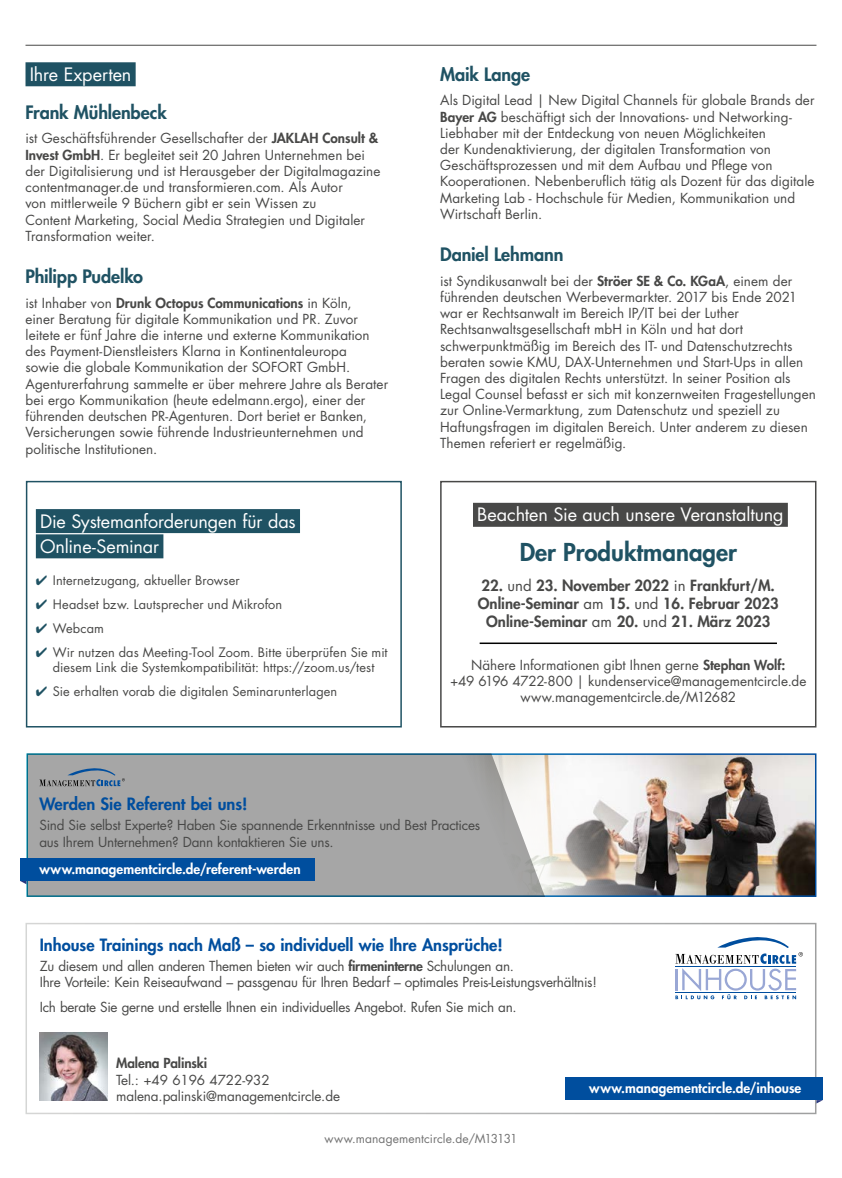
<style>
.page{position:relative;width:842px;height:1178px;background:#fff}
.page>*{position:absolute;margin:0;border:0;box-sizing:border-box;transform-origin:0 0}
.Cross-Selling_Titel{font:800 24px "Futura Std";color:#1f5263}
.Überschriften_Balken{font:18px "Futura Std";letter-spacing:-.005em;color:#fff}
.Ref_CV-Name{font:800 18px "Futura Std";letter-spacing:-.01em;color:#1f5263}
.Cross-Selling_Balken{font:18px "Futura Std";letter-spacing:-.005em;color:#fff}
.Überschrift{font:800 16.5px "Futura Std";color:#004e9e}
.Cross-Selling_Termin{font:800 15px "Futura Std";color:#484847}
.Ref_CV{font:13.5px/16.2px "Futura Std";letter-spacing:.005em;color:#484847}
.Fließtext{font:13.5px/16.2px "Futura Std";letter-spacing:-.02em;color:#484847}
.Cross-Selling_Kunden{font:13.5px/16.2px "Futura Std";color:#484847;text-align:center}
.URL{font:800 13.5px "Futura Std";letter-spacing:.005em;color:#fff}
.Mitarbeiter_Kontaktd{font:13.5px "Futura Std";letter-spacing:-.01em;color:#484847}
.Mitarbeiter_Kontaktd-2{font:800 13.5px "Futura Std";letter-spacing:-.01em;color:#484847}
.t1{font:12.75px/15.3px "Futura Std";letter-spacing:.01em;color:#484847;text-align:center}
.URL-2{font:12px "Futura Std";letter-spacing:.01em;color:#737373}
.s1{font-weight:800}
.s2{color:#1f5263}
.s3{font-weight:400}
</style>
<div class="page">
<hr style="left:26px;top:45px;width:790px;height:1px;background:#484847">
<div style="left:26px;top:62px;width:110px;height:24px;background:#1f5263"></div>
<div style="left:473px;top:503px;width:315px;height:24px;background:#484847"></div>
<hr style="left:480px;top:642px;width:297px;height:2px;background:#000">
<div style="left:440px;top:481px;width:376px;height:246px;border:2px solid #484847"></div>
<div style="left:26px;top:923px;width:790px;height:191px;border:2px solid #fff"></div>
<svg style="left:816px;top:1100px;width:7px;height:3px"></svg>
<div style="left:566px;top:1077px;width:257px;height:23px;background:#004e9e"></div>
<svg style="left:675px;top:937px;width:128px;height:62px"></svg>
<img style="left:40px;top:1033px;width:68px;height:68px">
<img style="left:545px;top:756px;width:268px;height:138px">
<svg style="left:27px;top:753px;width:518px;height:144px;background:#a5a8a9"></svg>
<div style="left:20px;top:858px;width:295px;height:23px;background:#004e9e"></div>
<svg style="left:20px;top:881px;width:6px;height:3px"></svg>
<svg style="left:39px;top:768px;width:85px;height:18px;background:#87909a"></svg>
<div style="left:36px;top:509px;width:264px;height:24px;background:#1f5263"></div>
<div style="left:36px;top:534px;width:127px;height:24px;background:#1f5263"></div>
<div style="left:26px;top:481px;width:376px;height:246px;border:2px solid #1f5263"></div>
<p class="Überschriften_Balken" style="left:30px;top:63px;width:103px">Ihre Experten</p>
<p class="Ref_CV-Name" style="left:26px;top:101px;width:143px">Frank Mühlenbeck</p>
<p class="Ref_CV" style="left:26px;top:131px;width:356px">ist Geschäftsführender Gesellschafter der <span class="s1">JAKLAH Consult &amp; Invest GmbH</span>. Er begleitet seit 20 Jahren Unternehmen bei der Digitalisierung und ist Herausgeber der Digitalmagazine contentmanager.de und transformieren.com. Als Autor<br>von mittlerweile 9 Büchern gibt er sein Wissen zu<br>Content Marketing, Social Media Strategien und Digitaler Transformation weiter.</p>
<p class="Ref_CV-Name" style="left:26px;top:265px;width:119px">Philipp Pudelko</p>
<p class="Ref_CV" style="left:26px;top:295px;width:364px">ist Inhaber von <span class="s1">Drunk Octopus Communications</span> in Köln,<br>einer Beratung für digitale Kommunikation und PR. Zuvor leitete er fünf Jahre die interne und externe Kommunikation des Payment-Dienstleisters Klarna in Kontinentaleuropa<br>sowie die globale Kommunikation der SOFORT GmbH.<br>Agenturerfahrung sammelte er über mehrere Jahre als Berater bei ergo Kommunikation (heute edelmann.ergo), einer der führenden deutschen PR-Agenturen. Dort beriet er Banken, Versicherungen sowie führende Industrieunternehmen und politische Institutionen.</p>
<p class="Überschriften_Balken" style="left:40px;top:509px;width:257px">Die Systemanforderungen für das</p>
<p class="Überschriften_Balken" style="left:40px;top:535px;width:121px">Online-Seminar</p>
<p class="t1" style="left:36px;top:573px;width:205px"><span class="s2">✔</span> Internetzugang, aktueller Browser</p>
<p class="t1" style="left:36px;top:597px;width:248px"><span class="s2">✔</span> Headset bzw. Lautsprecher und Mikrofon</p>
<p class="t1" style="left:36px;top:620px;width:70px"><span class="s2">✔</span> Webcam</p>
<p class="t1" style="left:36px;top:644px;width:353px"><span class="s2">✔</span> Wir nutzen das Meeting-Tool Zoom. Bitte überprüfen Sie mit diesem Link die Systemkompatibilität: https://zoom.us/test</p>
<p class="t1" style="left:36px;top:683px;width:303px"><span class="s2">✔</span> Sie erhalten vorab die digitalen Seminarunterlagen</p>
<p class="Ref_CV-Name" style="left:440px;top:63px;width:91px">Maik Lange</p>
<p class="Ref_CV" style="left:440px;top:93px;width:376px">Als Digital Lead | New Digital Channels für globale Brands der <span class="s1">Bayer AG</span> beschäftigt sich der Innovations- und Networking-Liebhaber mit der Entdeckung von neuen Möglichkeiten<br>der Kundenaktivierung, der digitalen Transformation von Geschäftsprozessen und mit dem Aufbau und Pflege von Kooperationen. Nebenberuflich tätig als Dozent für das digitale Marketing Lab - Hochschule für Medien, Kommunikation und Wirtschaft Berlin.</p>
<p class="Ref_CV-Name" style="left:440px;top:243px;width:125px">Daniel Lehmann</p>
<p class="Ref_CV" style="left:440px;top:273px;width:377px">ist Syndikusanwalt bei der <span class="s1">Ströer SE &amp; Co. KGaA</span>, einem der führenden deutschen Werbevermarkter. 2017 bis Ende 2021 war er Rechtsanwalt im Bereich IP/IT bei der Luther Rechtsanwaltsgesellschaft mbH in Köln und hat dort schwerpunktmäßig im Bereich des IT- und Datenschutzrechts beraten sowie KMU, DAX-Unternehmen und Start-Ups in allen Fragen des digitalen Rechts unterstützt. In seiner Position als Legal Counsel befasst er sich mit konzernweiten Fragestellungen zur Online-Vermarktung, zum Datenschutz und speziell zu Haftungsfragen im digitalen Bereich. Unter anderem zu diesen Themen referiert er regelmäßig.</p>
<p class="Cross-Selling_Balken" style="left:477px;top:503px;width:308px">Beachten Sie auch unsere Veranstaltung</p>
<p class="Cross-Selling_Titel" style="left:520px;top:537px;width:219px">Der Produktmanager</p>
<p class="Cross-Selling_Termin" style="left:482px;top:576px;width:295px">22. <span class="s3">und</span> 23. November 2022 <span class="s3">in</span> Frankfurt/M.</p>
<p class="Cross-Selling_Termin" style="left:478px;top:594px;width:302px">Online-Seminar <span class="s3">am</span> 15. <span class="s3">und</span> 16. Februar 2023</p>
<p class="Cross-Selling_Termin" style="left:486px;top:612px;width:286px">Online-Seminar <span class="s3">am</span> 20. <span class="s3">und</span> 21. März 2023</p>
<p class="Cross-Selling_Kunden" style="left:450px;top:657px;width:358px">Nähere Informationen gibt Ihnen gerne <span class="s1">Stephan Wolf:<br></span>+49 6196 4722-800 | kundenservice@managementcircle.de www.managementcircle.de/M12682</p>
<p class="Überschrift" style="left:39px;top:793px;width:210px">Werden Sie Referent bei uns!</p>
<p class="Fließtext" style="left:39px;top:817px;width:442px">Sind Sie selbst Experte? Haben Sie spannende Erkenntnisse und Best Practices aus Ihrem Unternehmen? Dann kontaktieren Sie uns.</p>
<p class="URL" style="left:39px;top:860px;width:263px">www.managementcircle.de/referent-werden</p>
<p class="Überschrift" style="left:40px;top:934px;width:465px">Inhouse Trainings nach Maß – so individuell wie Ihre Ansprüche!</p>
<p class="Fließtext" style="left:40px;top:958px;width:559px">Zu diesem und allen anderen Themen bieten wir auch <span class="s1">firmeninterne</span> Schulungen an.<br>Ihre Vorteile: Kein Reiseaufwand – passgenau für Ihren Bedarf – optimales Preis-Leistungsverhältnis!</p>
<p class="Fließtext" style="left:40px;top:999px;width:478px">Ich berate Sie gerne und erstelle Ihnen ein individuelles Angebot. Rufen Sie mich an.</p>
<p class="Mitarbeiter_Kontaktd-2" style="left:116px;top:1055px;width:92px">Malena Palinski</p>
<p class="Mitarbeiter_Kontaktd" style="left:116px;top:1071px;width:155px">Tel.: +49 6196 4722-932</p>
<p class="Mitarbeiter_Kontaktd" style="left:116px;top:1087px;width:225px">malena.palinski@managementcircle.de</p>
<p class="URL-2" style="left:324px;top:1131px;width:194px">www.managementcircle.de/M13131</p>
<p class="URL" style="left:589px;top:1079px;width:214px">www.managementcircle.de/inhouse</p>
</div>
